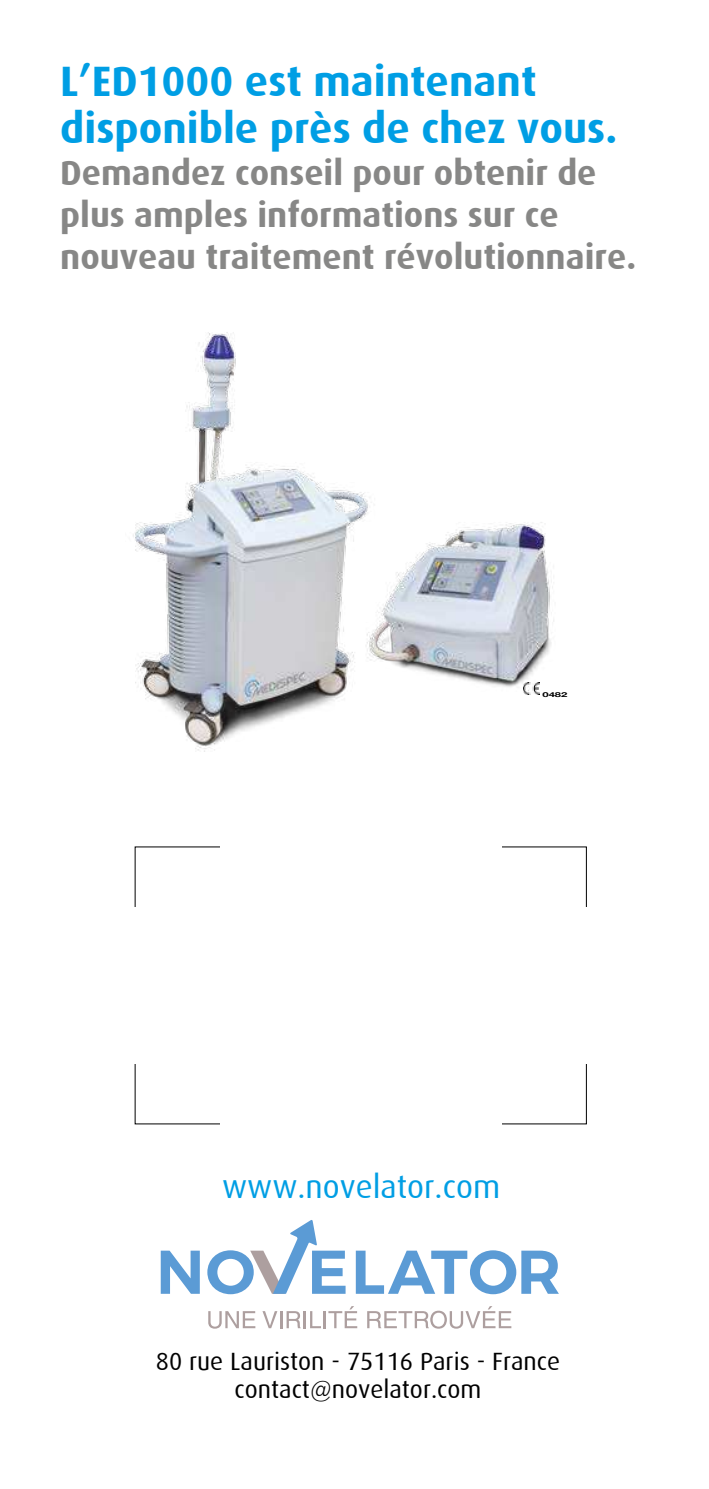
<style>
.page{position:relative;width:709px;height:1489px;background:#fff}
.page>*{position:absolute;margin:0;border:0;box-sizing:border-box;transform-origin:0 0}
.t1{font:700 42.5px/47.5px "Dax";color:#009ee4}
.t2{font:700 35px/42px "Dax";color:#878786}
.t3{font:32.5px "Dax";color:#009ee4}
.t4{font:25px/27.5px "Dax";color:#000;text-align:center}
.t5{font:700 6.75px "Helvetica Neue";color:#000;scale:1.67 1}
</style>
<div class="page">
<svg style="left:161px;top:1250px;width:39px;height:43px"></svg>
<svg style="left:356px;top:1250px;width:203px;height:44px"></svg>
<svg style="left:207px;top:1220px;width:138px;height:74px"></svg>
<svg style="left:208px;top:1311px;width:47px;height:17px"></svg>
<svg style="left:262px;top:1311px;width:59px;height:17px"></svg>
<hr style="left:323px;top:1310px;width:3px;height:18px;background:#ad9f9f">
<svg style="left:328px;top:1306px;width:29px;height:22px"></svg>
<svg style="left:367px;top:1306px;width:144px;height:22px"></svg>
<img style="left:133px;top:332px;width:421px;height:420px">
<img style="left:523px;top:682px;width:17px;height:12px">
<p class="t1" style="left:60px;top:58px;width:558px">L’ED1000 est maintenant disponible près de chez vous.</p>
<p class="t2" style="left:60px;top:152px;width:577px">Demandez conseil pour obtenir de plus amples informations sur ce nouveau traitement révolutionnaire.</p>
<p class="t5" style="left:542px;top:691px;width:16px">0482</p>
<p class="t3" style="left:222px;top:1171px;width:279px">www.novelator.com</p>
<p class="t4" style="left:156px;top:1349px;width:406px">80 rue Lauriston - 75116 Paris - France contact@novelator.com</p>
</div>
